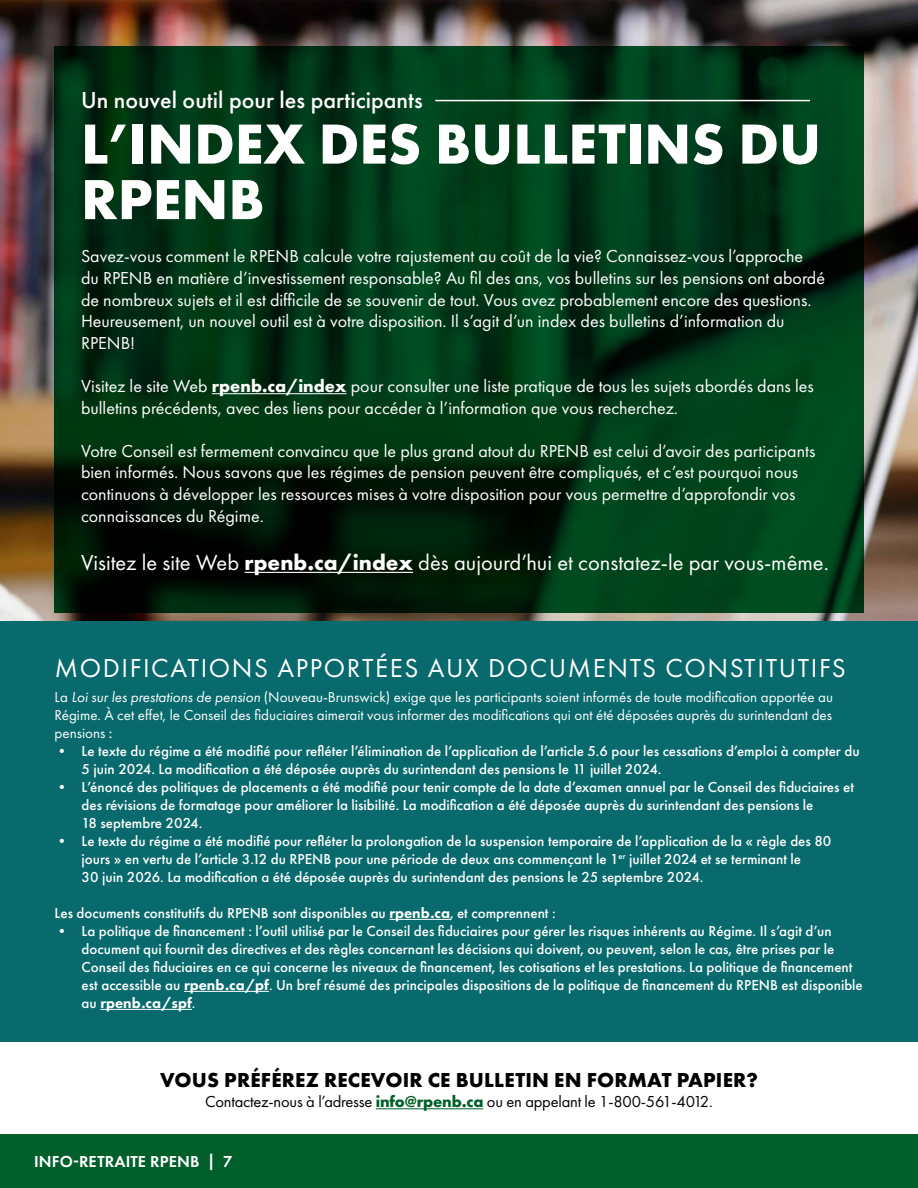
<style>
.page{position:relative;width:918px;height:1188px;background:#fff}
.page>*{position:absolute;margin:0;border:0;box-sizing:border-box;transform-origin:0 0}
.t1{font:700 58.5px/55.5px "Futura PT";color:#fff}
.t2{font:27px "Futura PT";letter-spacing:.06em;color:#fff}
.t3{font:500 24px "Futura PT";color:#fff}
.t4{font:22.5px "Futura PT";color:#fff}
.t5{font:700 21px "Futura PT";letter-spacing:.01em;color:#000}
.t6{font:18px/21.6px "Futura PT";color:#fff}
.t7{font:16.5px "Futura PT";letter-spacing:-.015em;color:#000}
.t8{font:600 16.5px "Futura PT";letter-spacing:.01em;color:#fff}
.t9{font:500 15px/18px "Futura PT";color:#fff}
.t10{font:15px/18px "Futura PT";color:#fff;text-align:justify}
.s1{font-weight:700}
.s2{font-style:italic}
.s3{font-weight:500}
.s4{font-weight:800}
.s5{font-weight:700;color:#005f2a}
</style>
<div class="page">
<img style="left:0;top:0;width:918px;height:621px">
<div style="left:0;top:621px;width:918px;height:421px;background:#086a6c"></div>
<hr style="left:389px;top:919px;width:61px;height:1px;background:#fff">
<hr style="left:184px;top:991px;width:85px;height:1px;background:#fff">
<hr style="left:100px;top:1009px;width:92px;height:1px;background:#fff">
<hr style="left:376px;top:1108px;width:107px;height:1px;background:#005f2a">
<div style="left:0;top:1135px;width:918px;height:53px;background:#005f2a"></div>
<svg style="left:54px;top:46px;width:810px;height:567px;background:#003214"></svg>
<hr style="left:212px;top:393px;width:135px;height:1px;background:#fff">
<hr style="left:245px;top:572px;width:168px;height:1px;background:#fff">
<hr style="left:435px;top:100px;width:375px;height:1px;background:#fff">
<h3 class="t3" style="left:81px;top:86px;width:343px">Un nouvel outil pour les participants</h3>
<h1 class="t1" style="left:81px;top:115px;width:742px">L’INDEX DES BULLETINS DU<br>RPENB</h1>
<p class="t6" style="left:81px;top:245px;width:746px">Savez-vous comment le RPENB calcule votre rajustement au coût de la vie? Connaissez-vous l’approche du RPENB en matière d’investissement responsable? Au fil des ans, vos bulletins sur les pensions ont abordé de nombreux sujets et il est difficile de se souvenir de tout. Vous avez probablement encore des questions.<br>Heureusement, un nouvel outil est à votre disposition. Il s’agit d’un index des bulletins d’information du RPENB!</p>
<p class="t6" style="left:81px;top:375px;width:734px">Visitez le site Web <span class="s1">rpenb.ca/index</span> pour consulter une liste pratique de tous les sujets abordés dans les bulletins précédents, avec des liens pour accéder à l’information que vous recherchez.</p>
<p class="t6" style="left:81px;top:440px;width:736px">Votre Conseil est fermement convaincu que le plus grand atout du RPENB est celui d’avoir des participants bien informés. Nous savons que les régimes de pension peuvent être compliqués, et c’est pourquoi nous continuons à développer les ressources mises à votre disposition pour vous permettre d’approfondir vos connaissances du Régime.</p>
<h3 class="t4" style="left:81px;top:549px;width:749px">Visitez le site Web <span class="s1">rpenb.ca/index</span> dès aujourd’hui et constatez-le par vous-même.</h3>
<h2 class="t2" style="left:55px;top:652px;width:792px">MODIFICATIONS APPORTÉES AUX DOCUMENTS CONSTITUTIFS</h2>
<p class="t10" style="left:55px;top:688px;width:780px">La <span class="s2">Loi sur les prestations de pension</span> (Nouveau-Brunswick) exige que les participants soient informés de toute modification apportée au Régime. À cet effet, le Conseil des fiduciaires aimerait vous informer des modifications qui ont été déposées auprès du surintendant des pensions <span class="s3">:</span></p>
<p class="t9" style="left:82px;top:742px;width:780px;text-indent:-27px">• Le texte du régime a été modifié pour refléter l’élimination de l’application de l’article 5.6 pour les cessations d’emploi à compter du<br>5 juin 2024. La modification a été déposée auprès du surintendant des pensions le 11 juillet 2024.</p>
<p class="t9" style="left:82px;top:778px;width:774px;text-indent:-27px">• L’énoncé des politiques de placements a été modifié pour tenir compte de la date d’examen annuel par le Conseil des fiduciaires et des révisions de formatage pour améliorer la lisibilité. La modification a été déposée auprès du surintendant des pensions le<br>18 septembre 2024.</p>
<p class="t9" style="left:82px;top:832px;width:751px;text-indent:-27px">• Le texte du régime a été modifié pour refléter la prolongation de la suspension temporaire de l’application de la « règle des 80 jours » en vertu de l’article 3.12 du RPENB pour une période de deux ans commençant le 1<sup>er</sup> juillet 2024 et se terminant le<br>30 juin 2026. La modification a été déposée auprès du surintendant des pensions le 25 septembre 2024.</p>
<p class="t9" style="left:55px;top:904px;width:503px">Les documents constitutifs du RPENB sont disponibles au <span class="s4">rpenb.ca</span>, et comprennent :</p>
<p class="t9" style="left:82px;top:922px;width:783px;text-indent:-27px">• La politique de financement : l’outil utilisé par le Conseil des fiduciaires pour gérer les risques inhérents au Régime. Il s’agit d’un document qui fournit des directives et des règles concernant les décisions qui doivent, ou peuvent, selon le cas, être prises par le Conseil des fiduciaires en ce qui concerne les niveaux de financement, les cotisations et les prestations. La politique de financement est accessible au <span class="s4">rpenb.ca/pf</span>. Un bref résumé des principales dispositions de la politique de financement du RPENB est disponible au <span class="s4">rpenb.ca/spf</span>.</p>
<h3 class="t5" style="left:160px;top:1067px;width:599px">VOUS PRÉFÉREZ RECEVOIR CE BULLETIN EN FORMAT PAPIER?</h3>
<p class="t7" style="left:205px;top:1092px;width:509px">Contactez-nous à l’adresse <span class="s5">info@rpenb.ca</span> ou en appelant le 1-800-561-4012.</p>
<p class="t8" style="left:34px;top:1151px;width:200px">INFO-RETRAITE RPENB | 7</p>
</div>
